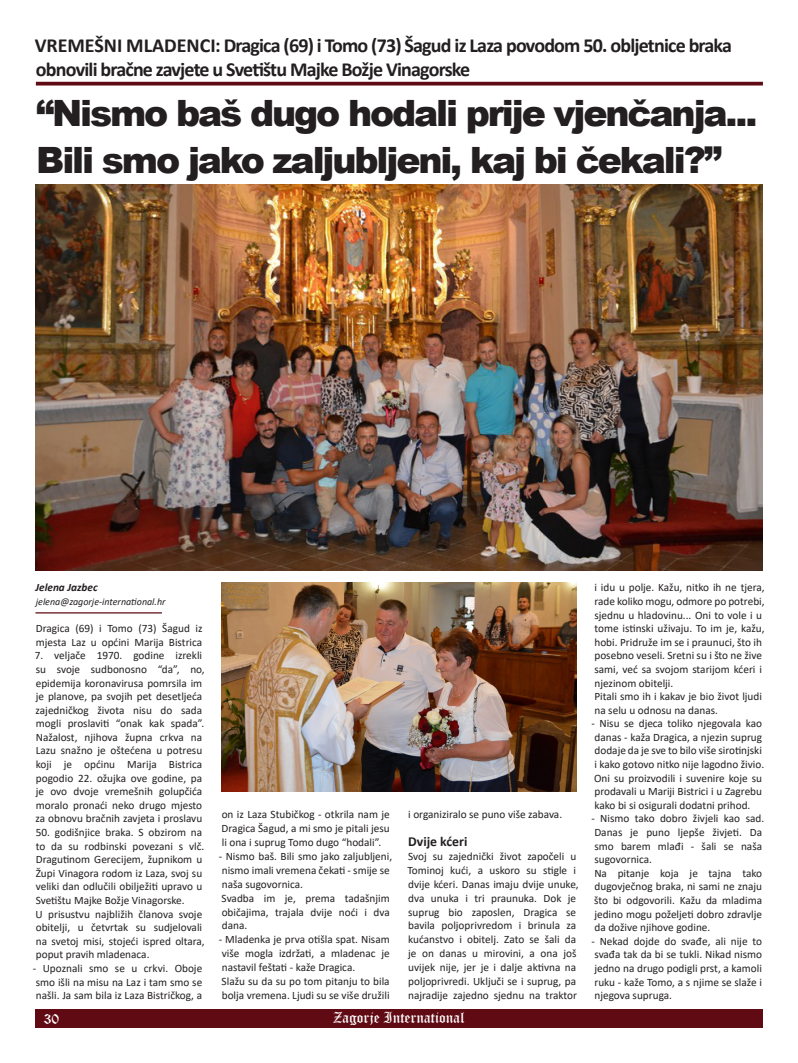
<style>
.page{position:relative;width:798px;height:1063px;background:#fff}
.page>*{position:absolute;margin:0;border:0;box-sizing:border-box;transform-origin:0 0}
.t1{font:900 36.25px/47.5px "Arial";letter-spacing:-.06em;color:#231f20}
.t2{font:700 20px/23.8px "Calibri";letter-spacing:-.04em;color:#231f20}
.t3{font:15px "Old English Text";color:#fff}
.t4{font:700 13.75px "Calibri";color:#231f20}
.t5{font:11.25px/13.6px "Calibri";color:#231f20}
.t6{font:italic 700 11.25px "Calibri";color:#231f20}
.t7{font:italic 10px "Calibri";color:#231f20}
</style>
<div class="page">
<div style="left:35px;top:1009px;width:727px;height:19px;background:#600a14"></div>
<svg style="left:36px;top:82px;width:726px;height:4px;background:#732730"></svg>
<hr style="left:35px;top:612px;width:127px;height:2px;background:#600a14">
<img style="left:35px;top:184px;width:727px;height:386px">
<img style="left:221px;top:583px;width:355px;height:208px">
<p class="t2" style="left:35px;top:33px;width:698px">VREMEŠNI MLADENCI: Dragica (69) i Tomo (73) Šagud iz Laza povodom 50. obljetnice braka obnovili bračne zavjete u Svetištu Majke Božje Vinagorske</p>
<p class="t1" style="left:36px;top:88px;width:722px">“Nismo baš dugo hodali prije vjenčanja...<br>Bili smo jako zaljubljeni, kaj bi čekali?”</p>
<p class="t6" style="left:35px;top:580px;width:64px">Jelena Jazbec</p>
<p class="t7" style="left:36px;top:595px;width:131px">jelena@zagorje-international.hr</p>
<p class="t5" style="left:36px;top:621px;width:168px">Dragica (69) i Tomo (73) Šagud iz mjesta Laz u općini Marija Bistrica</p>
<p class="t5" style="left:35px;top:648px;width:171px">7. veljače 1970. godine izrekli su svoje sudbonosno “da”, no, epidemija koronavirusa pomrsila im je planove, pa svojih pet desetljeća zajedničkog života nisu do sada mogli proslaviti “onak kak spada”.<br>Nažalost, njihova župna crkva na Lazu snažno je oštećena u potresu koji je općinu Marija Bistrica pogodio 22. ožujka ove godine, pa je ovo dvoje vremešnih golupčića moralo pronaći neko drugo mjesto za obnovu bračnih zavjeta i proslavu</p>
<p class="t5" style="left:36px;top:825px;width:170px">50. godišnjice braka. S obzirom na to da su rodbinski povezani s vlč.<br>Dragutinom Gerecijem, župnikom u Župi Vinagora rodom iz Laza, svoj su veliki dan odlučili obilježiti upravo u Svetištu Majke Božje Vinagorske.</p>
<p class="t5" style="left:36px;top:907px;width:171px">U prisustvu najbližih članova svoje obitelji, u četvrtak su sudjelovali na svetoj misi, stojeći ispred oltara, poput pravih mladenaca.</p>
<p class="t5" style="left:33px;top:961px;width:171px;text-align:justify">- Upoznali smo se u crkvi. Oboje smo išli na misu na Laz i tam smo se našli. Ja sam bila iz Laza Bistričkog, a</p>
<p class="t5" style="left:221px;top:807px;width:169px;line-height:14px;text-align:justify">on iz Laza Stubičkog - otkrila nam je Dragica Šagud, a mi smo je pitali jesu li ona i suprug Tomo dugo “hodali”.</p>
<p class="t5" style="left:218px;top:849px;width:175px;line-height:14px">- Nismo baš. Bili smo jako zaljubljeni, nismo imali vremena čekati - smije se naša sugovornica.</p>
<p class="t5" style="left:221px;top:891px;width:169px;line-height:14px;text-align:justify">Svadba im je, prema tadašnjim običajima, trajala dvije noći i dva dana.</p>
<p class="t5" style="left:218px;top:932px;width:172px;line-height:14px;text-align:justify">- Mladenka je prva otišla spat. Nisam više mogla izdržati, a mladenac je nastavil feštati - kaže Dragica.</p>
<p class="t5" style="left:221px;top:974px;width:169px;line-height:14px">Slažu su da su po tom pitanju to bila bolja vremena. Ljudi su se više družili</p>
<p class="t5" style="left:408px;top:807px;width:155px">i organiziralo se puno više zabava.</p>
<p class="t4" style="left:408px;top:831px;width:61px">Dvije kćeri</p>
<p class="t5" style="left:407px;top:849px;width:173px;line-height:14px">Svoj su zajednički život započeli u Tominoj kući, a uskoro su stigle i dvije kćeri. Danas imaju dvije unuke, dva unuka i tri praunuka. Dok je suprug bio zaposlen, Dragica se bavila poljoprivredom i brinula za kućanstvo i obitelj. Zato se šali da je on danas u mirovini, a ona još uvijek nije, jer je i dalje aktivna na poljoprivredi. Uključi se i suprug, pa najradije zajedno sjednu na traktor</p>
<h3 class="t3" style="left:44px;top:1009px;width:17px">30</h3>
<h3 class="t3" style="left:333px;top:1008px;width:133px">Zagorje International</h3>
<p class="t5" style="left:594px;top:581px;width:172px">i idu u polje. Kažu, nitko ih ne tjera, rade koliko mogu, odmore po potrebi, sjednu u hladovinu... Oni to vole i u tome istinski uživaju. To im je, kažu, hobi. Pridruže im se i praunuci, što ih posebno veseli. Sretni su i što ne žive sami, već sa svojom starijom kćeri i njezinom obitelji.</p>
<p class="t5" style="left:594px;top:689px;width:169px">Pitali smo ih i kakav je bio život ljudi na selu u odnosu na danas.</p>
<p class="t5" style="left:591px;top:716px;width:174px">- Nisu se djeca toliko njegovala kao danas - kaža Dragica, a njezin suprug dodaje da je sve to bilo više sirotinjski i kako gotovo nitko nije lagodno živio.<br>Oni su proizvodili i suvenire koje su prodavali u Mariji Bistrici i u Zagrebu kako bi si osigurali dodatni prihod.</p>
<p class="t5" style="left:591px;top:812px;width:174px">- Nismo tako dobro živjeli kao sad.<br>Danas je puno ljepše živjeti. Da smo barem mlađi - šali se naša sugovornica.</p>
<p class="t5" style="left:594px;top:866px;width:169px;text-align:justify">Na pitanje koja je tajna tako dugovječnog braka, ni sami ne znaju što bi odgovorili. Kažu da mladima jedino mogu poželjeti dobro zdravlje da dožive njihove godine.</p>
<p class="t5" style="left:591px;top:934px;width:172px;text-align:justify">- Nekad dojde do svađe, ali nije to svađa tak da bi se tukli. Nikad nismo jedno na drugo podigli prst, a kamoli ruku - kaže Tomo, a s njime se slaže i njegova supruga.</p>
</div>
